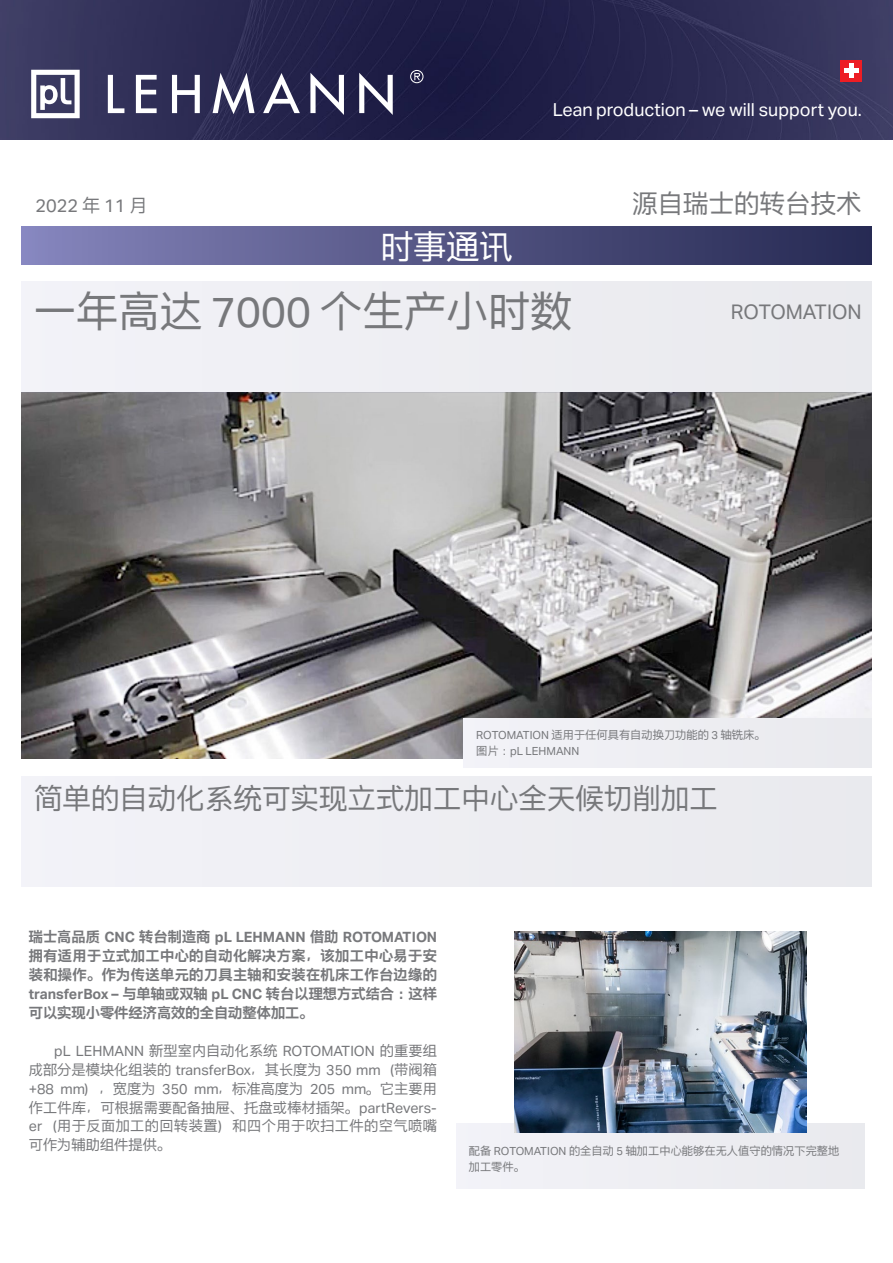
<style>
.page{position:relative;width:893px;height:1263px;background:#fff}
.page>*{position:absolute;margin:0;border:0;box-sizing:border-box;transform-origin:0 0}
.t1{font:42px "Aktiv Grotesk CNSG";color:#77787b}
.t2{font:33px "Aktiv Grotesk CNSG";color:#fff}
.t3{font:28.5px "Aktiv Grotesk CNSG";color:#77787b}
.t4{font:25.5px "Aktiv Grotesk CNSG";color:#77787b}
.t5{font:20.25px "Aktiv Grotesk CNSG";color:#77787b}
.t6{font:18px "Aktiv Grotesk CNSG";color:#fff}
.t7{font:18px "Aktiv Grotesk CNSG";color:#77787b}
.Grundtext{font:14.25px/18.9px "Aktiv Grotesk CNSG";letter-spacing:.025em;color:#77787b;text-align:justify}
.Grundtext-2{font:700 14.25px/18.9px "Aktiv Grotesk CNSG";color:#77787b;text-align:justify}
.Legende{font:11.25px/15.8px "Aktiv Grotesk CNSG";color:#77787b}
</style>
<div class="page">
<img style="left:0;top:0;width:893px;height:139px">
<svg style="left:31px;top:70px;width:49px;height:48px"></svg>
<svg style="left:136px;top:75px;width:21px;height:38px"></svg>
<svg style="left:172px;top:75px;width:28px;height:38px"></svg>
<svg style="left:213px;top:73px;width:42px;height:41px"></svg>
<svg style="left:310px;top:73px;width:34px;height:42px"></svg>
<svg style="left:359px;top:73px;width:34px;height:42px"></svg>
<svg style="left:263px;top:73px;width:37px;height:40px"></svg>
<svg style="left:108px;top:75px;width:16px;height:38px"></svg>
<svg style="left:410px;top:70px;width:13px;height:13px"></svg>
<div style="left:840px;top:60px;width:22px;height:22px;background:#ed1d24"></div>
<hr style="left:844px;top:69px;width:14px;height:4px;background:#fff">
<hr style="left:849px;top:64px;width:4px;height:14px;background:#fff">
<div style="left:21px;top:226px;width:851px;height:39px;background:linear-gradient(to right,#8584bb,#242850)"></div>
<img style="left:21px;top:393px;width:851px;height:365px">
<div style="left:21px;top:282px;width:851px;height:111px;background:#eeeef2"></div>
<div style="left:21px;top:776px;width:851px;height:111px;background:#eeeef2"></div>
<div style="left:456px;top:1124px;width:408px;height:64px;background:#eeeef2"></div>
<img style="left:514px;top:932px;width:292px;height:200px">
<div style="left:463px;top:718px;width:409px;height:50px;background:#eeeef2"></div>
<p class="t6" style="left:553px;top:98px;width:311px">Lean production – we will support you.</p>
<p class="t7" style="left:35px;top:194px;width:113px">2022 年 11 月</p>
<p class="t4" style="left:632px;top:186px;width:231px">源自瑞士的转台技术</p>
<p class="t2" style="left:380px;top:225px;width:133px">时事通讯</p>
<p class="t1" style="left:34px;top:283px;width:540px">一年高达 7000 个生产小时数</p>
<p class="t5" style="left:731px;top:298px;width:132px">ROTOMATION</p>
<p class="Legende" style="left:476px;top:727px;width:291px">ROTOMATION 适用于任何具有自动换刀功能的 3 轴铣床。图片：pL LEHMANN</p>
<p class="t3" style="left:34px;top:780px;width:686px">简单的自动化系统可实现立式加工中心全天候切削加工</p>
<p class="Grundtext-2" style="left:29px;top:927px;width:410px">瑞士高品质 CNC 转台制造商 pL LEHMANN 借助 ROTOMATION拥有适用于立式加工中心的自动化解决方案，该加工中心易于安装和操作。作为传送单元的刀具主轴和安装在机床工作台边缘的transferBox – 与单轴或双轴 pL CNC 转台以理想方式结合：这样可以实现小零件经济高效的全自动整体加工。</p>
<p class="Grundtext" style="left:29px;top:1040px;width:410px;text-indent:26px">pL LEHMANN 新型室内自动化系统 ROTOMATION 的重要组成部分是模块化组装的 transferBox，其长度为 350 mm（带阀箱+88 mm），宽度为 350 mm，标准高度为 205 mm。它主要用作工件库，可根据需要配备抽屉、托盘或棒材插架。partRevers&shy;er（用于反面加工的回转装置）和四个用于吹扫工件的空气喷嘴可作为辅助组件提供。</p>
<p class="Legende" style="left:469px;top:1143px;width:372px">配备 ROTOMATION 的全自动 5 轴加工中心能够在无人值守的情况下完整地加工零件。</p>
</div>
